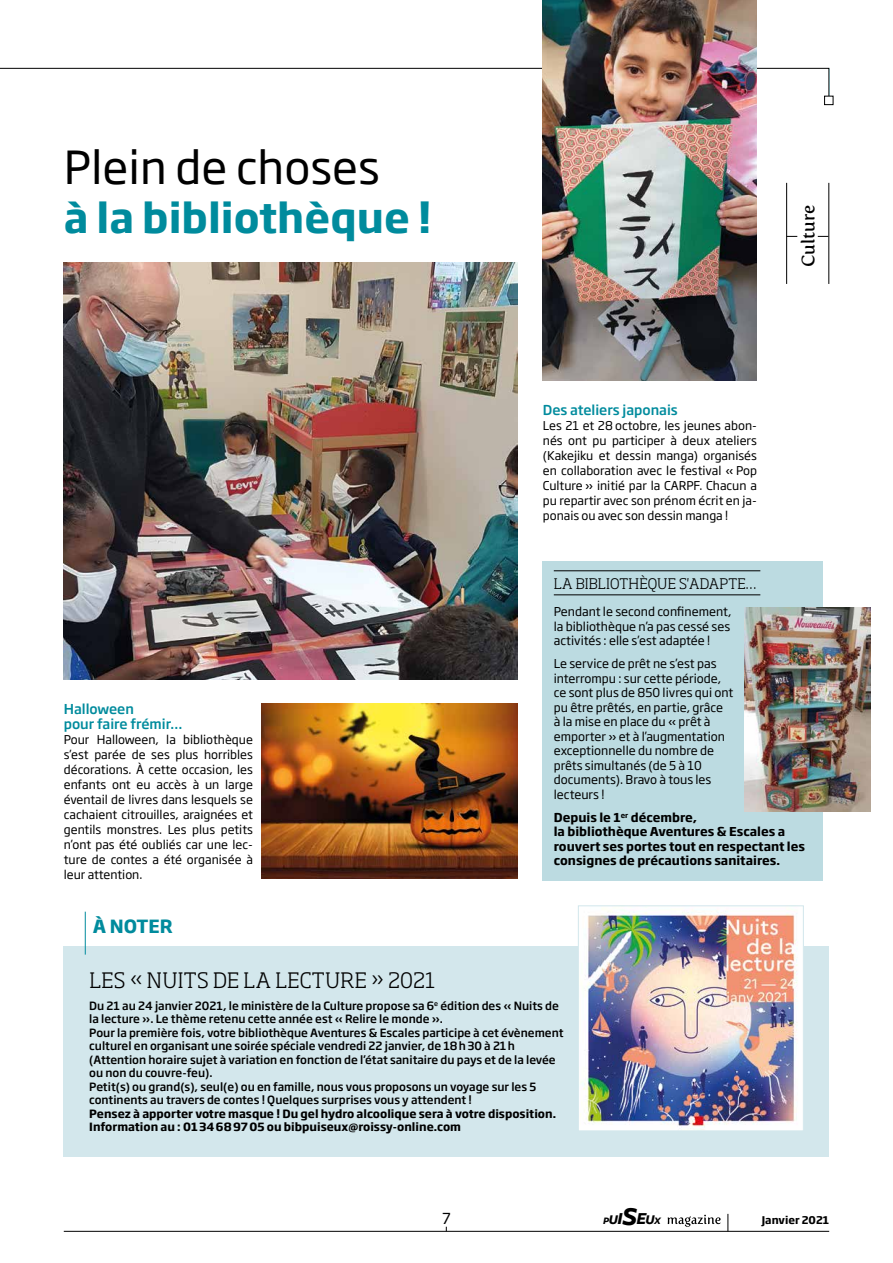
<style>
.page{position:relative;width:893px;height:1263px;background:#fff}
.page>*{position:absolute;margin:0;border:0;box-sizing:border-box;transform-origin:0 0}
.t1{font:45px "Soho Gothic Pro";color:#000}
.t2{font:700 40.5px "Soho Gothic Pro";color:#008b9d}
.t3{font:300 21px "Soho Std";letter-spacing:.015em;color:#000}
.t4{font:18px "Fertigo Pro";color:#000}
.t5{font:700 18px "Soho Gothic Pro";color:#008b9d}
.t6{font:15px "Soho Gothic Pro";color:#000}
.t7{font:300 14.4px "Soho Std";letter-spacing:.015em;color:#000}
.t8{font:500 13.5px/15px "Soho Gothic Pro";color:#008b9d}
.t9{font:12.15px/14.5px "Soho Gothic Pro";color:#000;text-align:justify}
.t10{font:700 12.15px/14.5px "Soho Gothic Pro";color:#000}
.t11{font:12px/15px "Soho Gothic Pro";color:#000;text-align:justify}
.t12{font:500 11.25px/13.5px "Soho Gothic Pro";color:#000}
.t13{font:700 11.25px/13.5px "Soho Gothic Pro";color:#000}
.t14{font:700 10.5px "Soho Gothic Pro";color:#000}
.t15{font:italic 700 10.2px "Freight Sans Pro";color:#000}
.s1{font-size:13.8px}
.s2{font-size:17.4px}
.s3{font-size:26.85px}
</style>
<div class="page">
<hr style="left:64px;top:1231px;width:765px;height:1px;background:#000">
<svg style="left:728px;top:1214px;width:1px;height:17px"></svg>
<svg style="left:668px;top:1215px;width:53px;height:12px"></svg>
<svg style="left:0;top:68px;width:829px;height:38px"></svg>
<div style="left:825px;top:96px;width:8px;height:9px;background:#fff"></div>
<div style="left:824px;top:96px;width:9px;height:9px;border:1px solid #000"></div>
<div style="left:542px;top:561px;width:281px;height:319px;background:#bcdbe1"></div>
<hr style="left:554px;top:595px;width:206px;height:1px;background:#000">
<hr style="left:554px;top:570px;width:206px;height:1px;background:#000">
<hr style="left:786px;top:183px;width:1px;height:101px;background:#000">
<hr style="left:828px;top:183px;width:1px;height:101px;background:#000">
<div style="left:64px;top:946px;width:765px;height:211px;background:#d3e7ec"></div>
<hr style="left:85px;top:912px;width:1px;height:42px;background:#008b9d">
<img style="left:580px;top:908px;width:222px;height:221px">
<div style="left:578px;top:905px;width:226px;height:226px;border:1px solid #d3e7ec"></div>
<img style="left:745px;top:607px;width:125px;height:204px">
<img style="left:64px;top:263px;width:453px;height:416px">
<img style="left:543px;top:0;width:214px;height:380px">
<img style="left:261px;top:704px;width:256px;height:175px">
<h1 class="t1" style="left:64px;top:133px;width:318px">Plein de choses</h1>
<h2 class="t2" style="left:64px;top:185px;width:369px">à la bibliothèque !</h2>
<p class="t8" style="left:64px;top:701px;width:120px">Halloween<br>pour faire frémir…</p>
<p class="t11" style="left:64px;top:731px;width:191px">Pour Halloween, la bibliothèque s’est parée de ses plus horribles décorations. À cette occasion, les enfants ont eu accès à un large éventail de livres dans lesquels se cachaient citrouilles, araignées et gentils monstres. Les plus petits n’ont pas été oubliés car une lec&shy;ture de contes a été organisée à leur attention.</p>
<h3 class="t5" style="left:93px;top:912px;width:81px">À NOTER</h3>
<h3 class="t4" style="left:798px;top:267px;width:64px;rotate:-90deg">Culture</h3>
<p class="t8" style="left:543px;top:401px;width:136px">Des ateliers japonais</p>
<p class="t11" style="left:543px;top:417px;width:216px">Les 21 et 28 octobre, les jeunes abon&shy;nés ont pu participer à deux ateliers (Kakejiku et dessin manga) organisés en collaboration avec le festival « Pop Culture » initié par la CARPF. Chacun a pu repartir avec son prénom écrit en ja&shy;ponais ou avec son dessin manga !</p>
<p class="t7" style="left:554px;top:575px;width:204px">LA BIBLIOTHÈQUE S'ADAPTE…</p>
<p class="t9" style="left:554px;top:604px;width:179px">Pendant le second confinement, la bibliothèque n’a pas cessé ses activités : elle s’est adaptée !</p>
<p class="t9" style="left:554px;top:655px;width:181px;text-align:left">Le service de prêt ne s’est pas interrompu : sur cette période, ce sont plus de 850 livres qui ont pu être prêtés, en partie, grâce<br>à la mise en place du « prêt à emporter » et à l’augmentation exceptionnelle du nombre de prêts simultanés (de 5 à 10 documents). Bravo à tous les lecteurs !</p>
<p class="t10" style="left:554px;top:809px;width:253px">Depuis le 1<sup>er</sup> décembre,<br>la bibliothèque Aventures &amp; Escales a rouvert ses portes tout en respectant les consignes de précautions sanitaires.</p>
<h3 class="t3" style="left:89px;top:967px;width:347px">LES « NUITS DE LA LECTURE » 2021</h3>
<p class="t12" style="left:89px;top:998px;width:476px">Du 21 au 24 janvier 2021, le ministère de la Culture propose sa 6<sup>e</sup> édition des « Nuits de la lecture ». Le thème retenu cette année est « Relire le monde ».<br>Pour la première fois, votre bibliothèque Aventures &amp; Escales participe à cet évènement culturel en organisant une soirée spéciale vendredi 22 janvier, de 18h30 à 21h (Attention horaire sujet à variation en fonction de l’état sanitaire du pays et de la levée ou non du couvre-feu).<br>Petit(s) ou grand(s), seul(e) ou en famille, nous vous proposons un voyage sur les 5 continents au travers de contes ! Quelques surprises vous y attendent !</p>
<p class="t13" style="left:89px;top:1106px;width:468px">Pensez à apporter votre masque ! Du gel hydro alcoolique sera à votre disposition.<br>Information au : 0134689705 ou bibpuiseux@roissy-online.com</p>
<h3 class="t6" style="left:442px;top:1207px;width:10px">7</h3>
<p class="t15" style="left:603px;top:1214px;width:59px">P<span class="s1">U</span><span class="s2">I</span><span class="s3">S</span><span class="s2">E</span><span class="s1">U</span>X</p>
<p class="t14" style="left:762px;top:1212px;width:69px">Janvier 2021</p>
</div>
